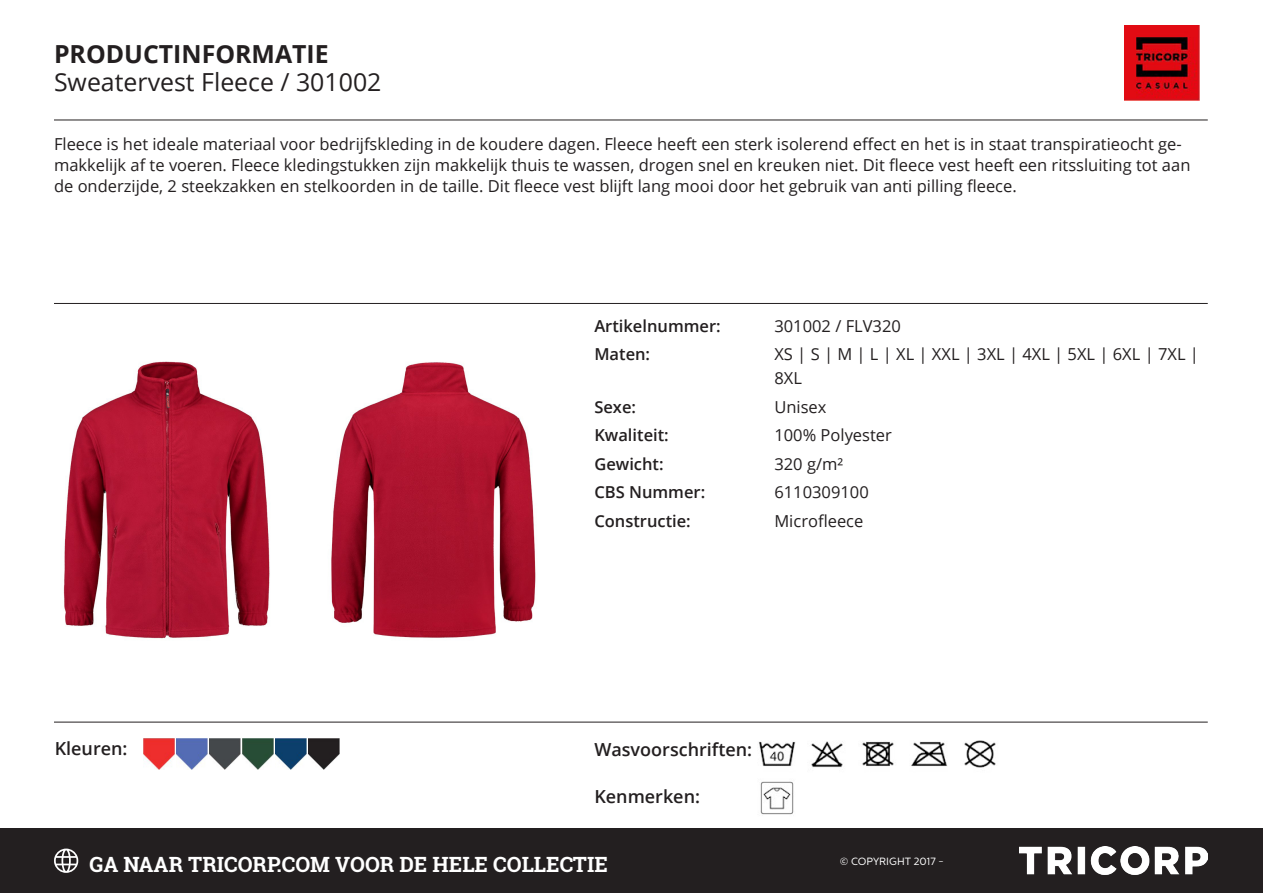
<style>
.page{position:relative;width:1263px;height:893px;background:#fff}
.page>*{position:absolute;margin:0;border:0;box-sizing:border-box;transform-origin:0 0}
.t1{font:24.9px "Open Sans";color:#231f20}
.t2{font:700 24.9px "Open Sans";color:#231f20}
.t3{font:700 21px "Roboto Slab";color:#fff}
.t4{font:600 18px "Open Sans";color:#231f20}
.Kenmerken{font:16.5px/21px "Open Sans";color:#231f20}
.Kenmerk{font:16.5px/24px "Open Sans";color:#231f20}
.Kenmerk-2{font:600 16.5px "Open Sans";color:#231f20}
.t5{font:10.5px "Centrale Sans";color:#fff}
</style>
<div class="page">
<img style="left:1124px;top:26px;width:75px;height:74px">
<img style="left:63px;top:361px;width:207px;height:278px">
<img style="left:331px;top:362px;width:205px;height:276px">
<img style="left:862px;top:741px;width:32px;height:25px">
<img style="left:758px;top:741px;width:38px;height:25px">
<img style="left:811px;top:741px;width:32px;height:27px">
<img style="left:964px;top:740px;width:32px;height:28px">
<img style="left:911px;top:741px;width:37px;height:25px">
<img style="left:760px;top:781px;width:34px;height:34px">
<img style="left:143px;top:738px;width:31px;height:31px">
<img style="left:176px;top:738px;width:31px;height:31px">
<img style="left:209px;top:738px;width:31px;height:31px">
<img style="left:242px;top:738px;width:31px;height:31px">
<img style="left:276px;top:738px;width:31px;height:31px">
<img style="left:309px;top:738px;width:31px;height:31px">
<hr style="left:54px;top:120px;width:1154px;height:1px;background:#231f20">
<hr style="left:54px;top:303px;width:1154px;height:1px;background:#231f20">
<hr style="left:54px;top:722px;width:1154px;height:1px;background:#231f20">
<div style="left:0;top:828px;width:1263px;height:65px;background:#231f20"></div>
<svg style="left:54px;top:849px;width:24px;height:24px"></svg>
<img style="left:1020px;top:847px;width:188px;height:28px">
<p class="t2" style="left:54px;top:36px;width:276px">PRODUCTINFORMATIE</p>
<p class="t1" style="left:54px;top:65px;width:329px">Sweatervest Fleece / 301002</p>
<p class="Kenmerken" style="left:54px;top:133px;width:1138px">Fleece is het ideale materiaal voor bedrijfskleding in de koudere dagen. Fleece heeft een sterk isolerend effect en het is in staat transpiratieocht ge&shy;makkelijk af te voeren. Fleece kledingstukken zijn makkelijk thuis te wassen, drogen snel en kreuken niet. Dit fleece vest heeft een ritssluiting tot aan de onderzijde, 2 steekzakken en stelkoorden in de taille. Dit fleece vest blijft lang mooi door het gebruik van anti pilling fleece.</p>
<p class="t4" style="left:55px;top:736px;width:74px">Kleuren:</p>
<p class="Kenmerk-2" style="left:594px;top:314px;width:128px">Artikelnummer:</p>
<p class="Kenmerk" style="left:774px;top:313px;width:128px">301002 / FLV320</p>
<p class="Kenmerk-2" style="left:594px;top:343px;width:57px">Maten:</p>
<p class="Kenmerk" style="left:774px;top:342px;width:426px">XS | S | M | L | XL | XXL | 3XL | 4XL | 5XL | 6XL | 7XL |<br>8XL</p>
<p class="Kenmerk-2" style="left:594px;top:395px;width:43px">Sexe:</p>
<p class="Kenmerk" style="left:774px;top:394px;width:54px">Unisex</p>
<p class="Kenmerk-2" style="left:594px;top:424px;width:76px">Kwaliteit:</p>
<p class="Kenmerk" style="left:774px;top:423px;width:119px">100% Polyester</p>
<p class="Kenmerk-2" style="left:594px;top:452px;width:71px">Gewicht:</p>
<p class="Kenmerk" style="left:774px;top:451px;width:70px">320 g/m²</p>
<p class="Kenmerk-2" style="left:594px;top:481px;width:112px">CBS Nummer:</p>
<p class="Kenmerk" style="left:774px;top:480px;width:96px">6110309100</p>
<p class="Kenmerk-2" style="left:594px;top:509px;width:98px">Constructie:</p>
<p class="Kenmerk" style="left:774px;top:508px;width:91px">Microfleece</p>
<p class="t4" style="left:594px;top:737px;width:159px">Wasvoorschriften:</p>
<p class="t4" style="left:594px;top:784px;width:107px">Kenmerken:</p>
<p class="t3" style="left:90px;top:850px;width:520px">GA NAAR TRICORP.COM VOOR DE HELE COLLECTIE</p>
<p class="t5" style="left:840px;top:855px;width:106px">© COPYRIGHT 2017 -</p>
</div>
